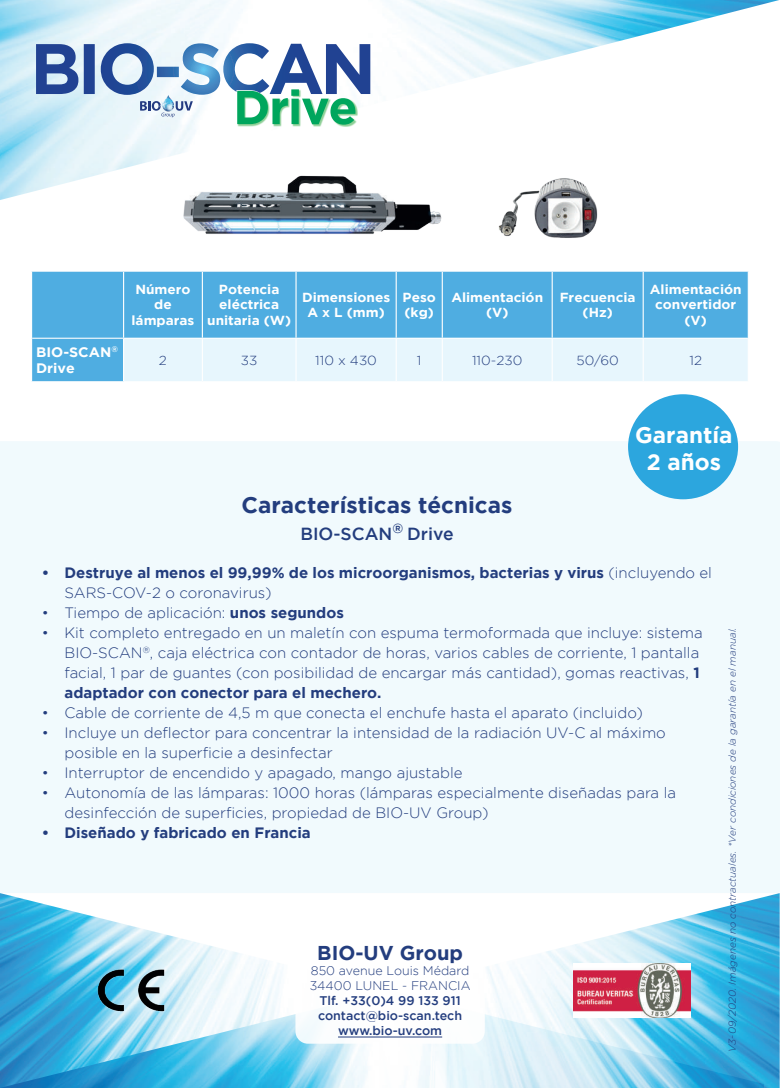
<style>
.page{position:relative;width:780px;height:1088px;background:#fff}
.page>*{position:absolute;margin:0;border:0;box-sizing:border-box;transform-origin:0 0}
.t1{font:700 22.5px "Gotham";color:#233d7e}
.t2{font:700 22.5px/27px "Gotham";color:#fff;text-align:center}
.t3{font:700 20px "Gotham";color:#233d7e}
.t4{font:500 17.5px "Gotham";color:#233d7e}
.t5{font:300 15px/20px "Gotham";color:#233d7e}
.t6{font:700 15px/20px "Gotham";color:#233d7e}
.t7{font:700 13.75px/16.5px "Gotham";color:#fff;scale:1.04 1}
.t8{font:700 13.12px/15.8px "Gotham";color:#fff;text-align:center;scale:1.04 1}
.t9{font:300 13.12px "Gotham";color:#233d7e;scale:1.04 1}
.t10{font:500 12.5px/15px "Gotham";color:#233d7e;text-align:center}
.t11{font:300 12.5px/15px "Gotham";color:#233d7e}
.t12{font:italic 300 10px "Gotham";color:#233d7e}
.s1{font-weight:300}
.s2{font-weight:700}
</style>
<div class="page">
<img style="left:0;top:0;width:779px;height:200px">
<div style="left:0;top:441px;width:780px;height:452px;background:#f1fafd"></div>
<div style="left:628px;top:394px;width:110px;height:105px;background:#2ca6de;border-radius:50%"></div>
<div style="left:32px;top:272px;width:715px;height:109px;background:#4fade1"></div>
<div style="left:124px;top:339px;width:623px;height:42px;background:#e7f6fd"></div>
<hr style="left:32px;top:338px;width:92px;height:1px;background:#fff">
<hr style="left:124px;top:338px;width:78px;height:1px;background:#fff">
<hr style="left:202px;top:338px;width:94px;height:1px;background:#fff">
<hr style="left:296px;top:338px;width:100px;height:1px;background:#fff">
<hr style="left:396px;top:338px;width:46px;height:1px;background:#fff">
<hr style="left:442px;top:338px;width:110px;height:1px;background:#fff">
<hr style="left:552px;top:338px;width:91px;height:1px;background:#fff">
<hr style="left:643px;top:338px;width:104px;height:1px;background:#fff">
<hr style="left:123px;top:272px;width:1px;height:66px;background:#fff">
<hr style="left:202px;top:272px;width:1px;height:66px;background:#fff">
<hr style="left:295px;top:272px;width:1px;height:66px;background:#fff">
<hr style="left:395px;top:272px;width:2px;height:66px;background:#fff">
<hr style="left:441px;top:272px;width:2px;height:66px;background:#fff">
<hr style="left:551px;top:272px;width:1px;height:66px;background:#fff">
<hr style="left:642px;top:272px;width:1px;height:66px;background:#fff">
<hr style="left:123px;top:339px;width:1px;height:42px;background:#fff">
<hr style="left:202px;top:339px;width:1px;height:42px;background:#fff">
<hr style="left:295px;top:339px;width:1px;height:42px;background:#fff">
<hr style="left:395px;top:339px;width:2px;height:42px;background:#fff">
<hr style="left:441px;top:339px;width:2px;height:42px;background:#fff">
<hr style="left:551px;top:339px;width:1px;height:42px;background:#fff">
<hr style="left:642px;top:339px;width:1px;height:42px;background:#fff">
<img style="left:180px;top:171px;width:261px;height:63px">
<div style="left:237px;top:89px;width:120px;height:38px;background:#67bf72;opacity:.75"></div>
<svg style="left:101px;top:43px;width:254px;height:82px"></svg>
<img style="left:493px;top:171px;width:106px;height:67px">
<img style="left:0;top:893px;width:779px;height:195px">
<div style="left:295px;top:937px;width:189px;height:107px;background:#fff;border-radius:12px"></div>
<hr style="left:338px;top:1037px;width:104px;height:1px;background:#233d7e">
<img style="left:90px;top:963px;width:79px;height:54px">
<img style="left:573px;top:963px;width:117px;height:54px">
<p class="t8" style="left:131px;top:281px;width:62px">Número de lámparas</p>
<p class="t8" style="left:207px;top:281px;width:82px">Potencia eléctrica unitaria (W)</p>
<p class="t8" style="left:302px;top:289px;width:86px">Dimensiones<br>A x L (mm)</p>
<p class="t8" style="left:402px;top:289px;width:33px;text-align:left">Peso (kg)</p>
<p class="t8" style="left:451px;top:289px;width:90px">Alimentación (V)</p>
<p class="t8" style="left:559px;top:289px;width:74px">Frecuencia (Hz)</p>
<p class="t8" style="left:649px;top:281px;width:90px">Alimentación convertidor (V)</p>
<p class="t7" style="left:36px;top:343px;width:80px">BIO-SCAN<sup>®<br></sup>Drive</p>
<p class="t9" style="left:159px;top:353px;width:9px">2</p>
<p class="t9" style="left:241px;top:353px;width:17px">33</p>
<p class="t9" style="left:315px;top:353px;width:61px">110 x 430</p>
<p class="t9" style="left:417px;top:353px;width:6px">1</p>
<p class="t9" style="left:472px;top:353px;width:50px">110-230</p>
<p class="t9" style="left:576px;top:353px;width:42px">50/60</p>
<p class="t9" style="left:689px;top:353px;width:14px">12</p>
<h1 class="t2" style="left:635px;top:421px;width:99px">Garantía<br>2 años</h1>
<h1 class="t1" style="left:241px;top:492px;width:272px">Características técnicas</h1>
<p class="t4" style="left:300px;top:524px;width:155px">BIO-SCAN<sup>®</sup> Drive</p>
<p class="t6" style="left:64px;top:563px;width:649px;text-indent:-22px">• Destruye al menos el 99,99% de los microorganismos, bacterias y virus <span class="s1">(incluyendo el<br>SARS-COV-2 o coronavirus)</span></p>
<p class="t5" style="left:42px;top:603px;width:303px">• Tiempo de aplicación: <span class="s2">unos segundos</span></p>
<p class="t5" style="left:64px;top:623px;width:639px;text-indent:-22px">• Kit completo entregado en un maletín con espuma termoformada que incluye: sistema BIO-SCAN<sup>®</sup>, caja eléctrica con contador de horas, varios cables de corriente, 1 pantalla facial, 1 par de guantes (con posibilidad de encargar más cantidad), gomas reactivas, <span class="s2">1 adaptador con conector para el mechero.</span></p>
<p class="t5" style="left:42px;top:703px;width:602px">• Cable de corriente de 4,5 m que conecta el enchufe hasta el aparato (incluido)</p>
<p class="t5" style="left:64px;top:723px;width:603px;text-indent:-22px">• Incluye un deflector para concentrar la intensidad de la radiación UV-C al máximo posible en la superficie a desinfectar</p>
<p class="t5" style="left:42px;top:763px;width:422px">• Interruptor de encendido y apagado, mango ajustable</p>
<p class="t5" style="left:64px;top:783px;width:613px;text-indent:-22px">• Autonomía de las lámparas: 1000 horas (lámparas especialmente diseñadas para la desinfección de superficies, propiedad de BIO-UV Group)</p>
<p class="t6" style="left:42px;top:823px;width:270px">• Diseñado y fabricado en Francia</p>
<h2 class="t3" style="left:317px;top:942px;width:147px">BIO-UV Group</h2>
<p class="t11" style="left:309px;top:963px;width:162px">850 avenue Louis Médard<br>34400 LUNEL - FRANCIA</p>
<p class="t10" style="left:318px;top:993px;width:146px">Tlf. +33(0)4 99 133 911 contact@bio-scan.tech www.bio-uv.com</p>
<p class="t12" style="left:726px;top:1052px;width:426px;rotate:-90deg">V3-09/2020. Imágenes no contractuales. *Ver condiciones de la garantía en el manual.</p>
</div>
